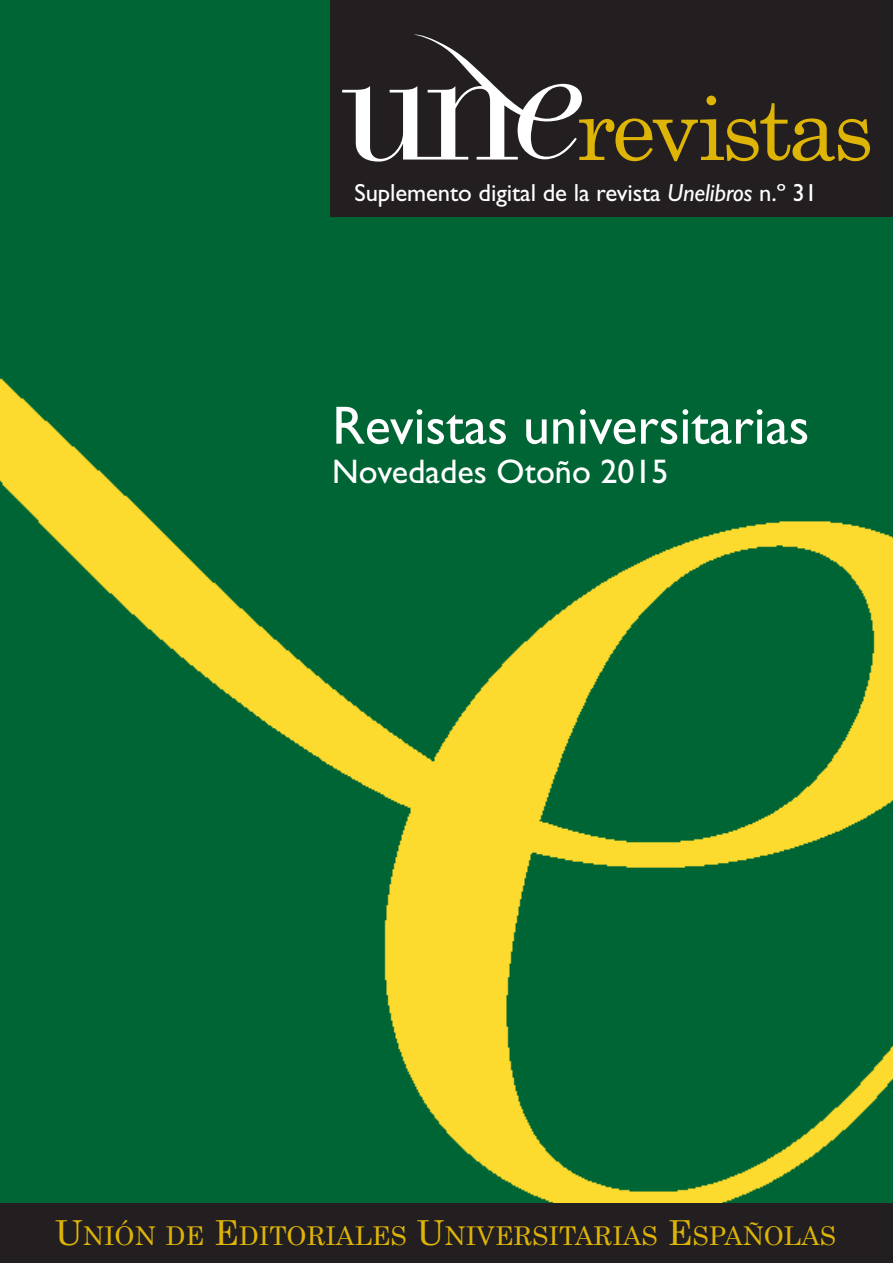
<style>
.page{position:relative;width:893px;height:1263px;background:#006535}
.page>*{position:absolute;margin:0;border:0;box-sizing:border-box;transform-origin:0 0}
.t1{font:88.2px "Century Schoolbook";letter-spacing:-.05em;color:#deb407}
.t2{font:54px "Gill Sans Std";color:#fff}
.t3{font:34.2px "Gill Sans Std";color:#fff}
.t4{font:25.8px "Century";color:#deb407}
.t5{font:24.75px "Gill Sans Std";letter-spacing:-.005em;color:#fff}
.s1{font-style:italic}
.s2{font-size:34.5px}
</style>
<div class="page">
<div style="left:331px;top:0;width:562px;height:217px;background:#231f20"></div>
<svg style="left:342px;top:35px;width:240px;height:127px"></svg>
<img style="left:0;top:378px;width:893px;height:825px">
<div style="left:0;top:1203px;width:893px;height:60px;background:#231f20"></div>
<h1 class="t1" style="left:577px;top:73px;width:298px">revistas</h1>
<p class="t5" style="left:354px;top:183px;width:464px">Suplemento digital de la revista <span class="s1">Unelibros</span> n.º 31</p>
<h2 class="t2" style="left:332px;top:405px;width:479px">Revistas universitarias</h2>
<h3 class="t3" style="left:332px;top:458px;width:338px">Novedades Otoño 2015</h3>
<p class="t4" style="left:55px;top:1219px;width:783px"><span class="s2">U</span>NIÓN DE <span class="s2">E</span>DITORIALES <span class="s2">U</span>NIVERSITARIAS <span class="s2">E</span>SPAÑOLAS</p>
</div>
